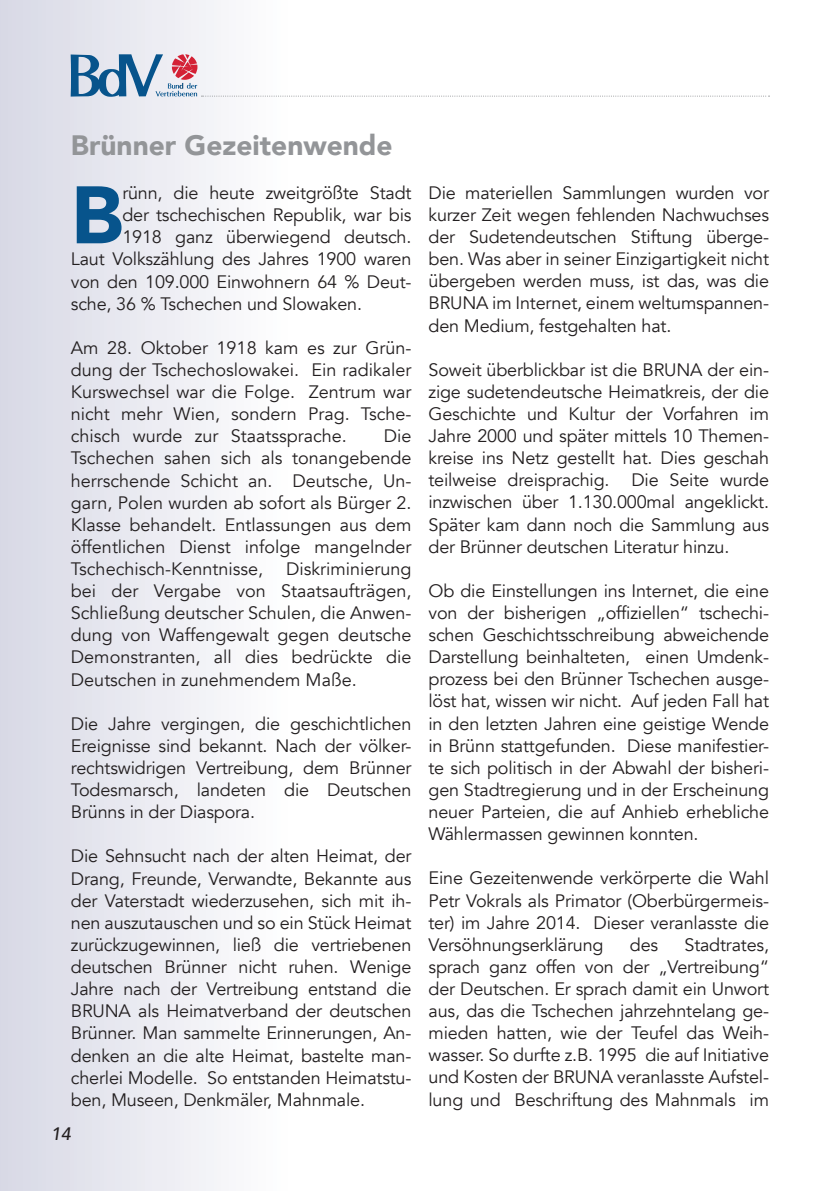
<style>
.page{position:relative;width:840px;height:1191px;background:#fff}
.page>*{position:absolute;margin:0;border:0;box-sizing:border-box;transform-origin:0 0}
.t1{font:900 80.4px "Avenir";color:#07548c}
.t2{font:900 28px "Avenir";color:#939598}
.t3{font:18px/22.2px "Avenir";letter-spacing:-.01em;color:#231f20;text-align:justify}
.t4{font:italic 500 18px "Avenir";color:#231f20}
</style>
<div class="page">
<div style="left:0;top:0;width:463px;height:1191px;background:linear-gradient(to right,#dddee9,#fff)"></div>
<svg style="left:71px;top:54px;width:698px;height:43px"></svg>
<h2 class="t2" style="left:71px;top:121px;width:323px">Brünner Gezeitenwende</h2>
<h1 class="t1" style="left:71px;top:146px;width:54px">B</h1>
<p class="t3" style="left:122px;top:182px;width:290px">rünn, die heute zweitgrößte Stadt</p>
<p class="t3" style="left:122px;top:204px;width:290px">der tschechischen Republik, war bis</p>
<p class="t3" style="left:122px;top:226px;width:290px">1918 ganz überwiegend deutsch.</p>
<p class="t3" style="left:71px;top:248px;width:342px">Laut Volkszählung des Jahres 1900 waren</p>
<p class="t3" style="left:71px;top:270px;width:342px">von den 109.000 Einwohnern 64 % Deut-</p>
<p class="t3" style="left:71px;top:293px;width:292px">sche, 36 % Tschechen und Slowaken.</p>
<p class="t3" style="left:71px;top:337px;width:342px">Am 28. Oktober 1918 kam es zur Grün&shy;dung der Tschechoslowakei. Ein radikaler Kurswechsel war die Folge. Zentrum war nicht mehr Wien, sondern Prag. Tsche&shy;chisch wurde zur Staatssprache.</p>
<p class="t3" style="left:71px;top:425px;width:342px;text-indent:313px">Die Tschechen sahen sich als tonangebende herrschende Schicht an. Deutsche, Un&shy;garn, Polen wurden ab sofort als Bürger 2.<br>Klasse behandelt. Entlassungen aus dem öffentlichen Dienst infolge mangelnder Tschechisch-Kenntnisse,</p>
<p class="t3" style="left:71px;top:558px;width:342px;text-indent:215px">Diskriminierung bei der Vergabe von Staatsaufträgen, Schließung deutscher Schulen, die Anwen&shy;dung von Waffengewalt gegen deutsche Demonstranten, all dies bedrückte die Deutschen in zunehmendem Maße.</p>
<p class="t3" style="left:71px;top:713px;width:342px">Die Jahre vergingen, die geschichtlichen Ereignisse sind bekannt. Nach der völker&shy;rechtswidrigen Vertreibung, dem Brünner Todesmarsch, landeten die Deutschen Brünns in der Diaspora.</p>
<p class="t3" style="left:71px;top:845px;width:342px">Die Sehnsucht nach der alten Heimat, der Drang, Freunde, Verwandte, Bekannte aus der Vaterstadt wiederzusehen, sich mit ih&shy;nen auszutauschen und so ein Stück Heimat zurückzugewinnen, ließ die vertriebenen deutschen Brünner nicht ruhen. Wenige Jahre nach der Vertreibung entstand die BRUNA als Heimatverband der deutschen Brünner. Man sammelte Erinnerungen, An&shy;denken an die alte Heimat, bastelte man&shy;cherlei Modelle. So entstanden Heimatstu&shy;ben, Museen, Denkmäler, Mahnmale.</p>
<p class="t4" style="left:51px;top:1122px;width:21px">14</p>
<p class="t3" style="left:428px;top:182px;width:342px">Die materiellen Sammlungen wurden vor kurzer Zeit wegen fehlenden Nachwuchses der Sudetendeutschen Stiftung überge&shy;ben. Was aber in seiner Einzigartigkeit nicht übergeben werden muss, ist das, was die BRUNA im Internet, einem weltumspannen&shy;den Medium, festgehalten hat.</p>
<p class="t3" style="left:428px;top:359px;width:342px">Soweit überblickbar ist die BRUNA der ein&shy;zige sudetendeutsche Heimatkreis, der die Geschichte und Kultur der Vorfahren im Jahre 2000 und später mittels 10 Themen&shy;kreise ins Netz gestellt hat. Dies geschah teilweise dreisprachig. Die Seite wurde inzwischen über 1.130.000mal angeklickt.<br>Später kam dann noch die Sammlung aus der Brünner deutschen Literatur hinzu.</p>
<p class="t3" style="left:428px;top:580px;width:342px">Ob die Einstellungen ins Internet, die eine von der bisherigen „offiziellen“ tschechi&shy;schen Geschichtsschreibung abweichende Darstellung beinhalteten, einen Umdenk&shy;prozess bei den Brünner Tschechen ausge&shy;löst hat, wissen wir nicht. Auf jeden Fall hat in den letzten Jahren eine geistige Wende in Brünn stattgefunden. Diese manifestier&shy;te sich politisch in der Abwahl der bisheri&shy;gen Stadtregierung und in der Erscheinung neuer Parteien, die auf Anhieb erhebliche Wählermassen gewinnen konnten.</p>
<p class="t3" style="left:428px;top:867px;width:342px">Eine Gezeitenwende verkörperte die Wahl Petr Vokrals als Primator (Oberbürgermeis&shy;ter) im Jahre 2014. Dieser veranlasste die Versöhnungserklärung</p>
<p class="t3" style="left:428px;top:933px;width:342px;text-indent:256px">Stadtrates, sprach ganz offen von der „Vertreibung“ der Deutschen. Er sprach damit ein Unwort aus, das die Tschechen jahrzehntelang ge&shy;mieden hatten, wie der Teufel das Weih&shy;wasser. So durfte z.B. 1995 die auf Initiative und Kosten der BRUNA veranlasste Aufstel&shy;lung und Beschriftung des Mahnmals im</p>
<p class="t3" style="left:629px;top:933px;width:30px">des</p>
</div>
